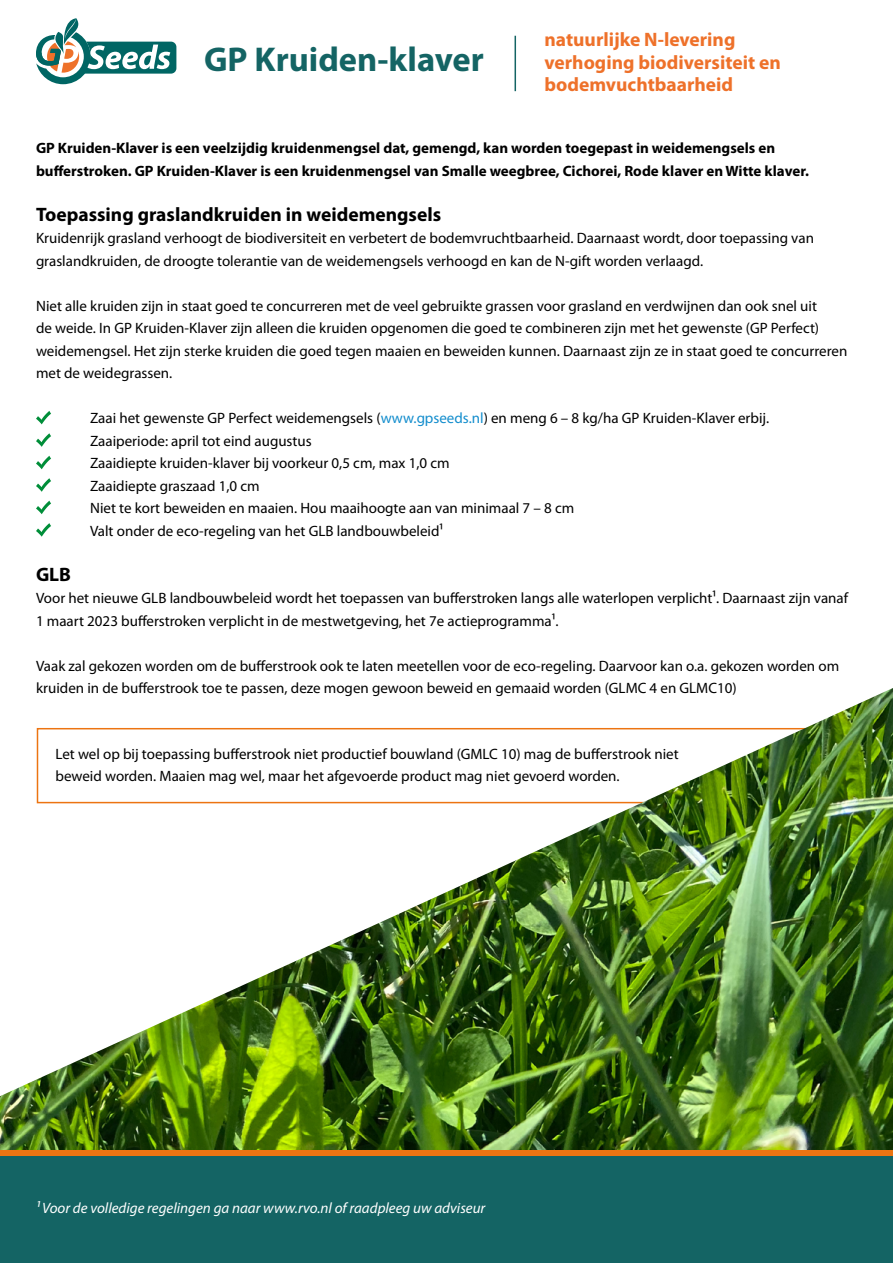
<style>
.page{position:relative;width:893px;height:1263px;background:#fff}
.page>*{position:absolute;margin:0;border:0;box-sizing:border-box;transform-origin:0 0}
.t1{font:700 34.5px "Myriad Pro";color:#146464}
.t2{font:700 19.5px/22.5px "Myriad Pro";color:#ee712a}
.t3{font:700 19.5px "Myriad Pro";color:#000}
.t4{font:15px/22.5px "Myriad Pro";color:#000}
.t5{font:700 15px/22.5px "Myriad Pro";color:#000}
.t6{font:italic 15px "Myriad Pro";color:#fff}
.s1{color:#138dcd}
</style>
<div class="page">
<img style="left:0;top:688px;width:893px;height:462px">
<div style="left:0;top:1150px;width:893px;height:113px;background:#146464"></div>
<div style="left:0;top:1150px;width:893px;height:6px;background:#ec7411"></div>
<svg style="left:36px;top:18px;width:140px;height:66px"></svg>
<svg style="left:36px;top:411px;width:15px;height:13px"></svg>
<svg style="left:36px;top:456px;width:15px;height:13px"></svg>
<svg style="left:36px;top:501px;width:15px;height:13px"></svg>
<svg style="left:36px;top:523px;width:15px;height:14px"></svg>
<svg style="left:36px;top:433px;width:15px;height:14px"></svg>
<svg style="left:36px;top:478px;width:15px;height:14px"></svg>
<hr style="left:514px;top:36px;width:2px;height:55px;background:#146464">
<h1 class="t1" style="left:204px;top:37px;width:281px">GP Kruiden-klaver</h1>
<h2 class="t2" style="left:544px;top:28px;width:238px">natuurlijke N-levering verhoging biodiversiteit en bodemvuchtbaarheid</h2>
<p class="t5" style="left:36px;top:136px;width:774px">GP Kruiden-Klaver is een veelzijdig kruidenmengsel dat, gemengd, kan worden toegepast in weidemengsels en bufferstroken. GP Kruiden-Klaver is een kruidenmengsel van Smalle weegbree, Cichorei, Rode klaver en Witte klaver.</p>
<h2 class="t3" style="left:36px;top:201px;width:407px">Toepassing graslandkruiden in weidemengsels</h2>
<p class="t4" style="left:36px;top:227px;width:779px">Kruidenrijk grasland verhoogt de biodiversiteit en verbetert de bodemvruchtbaarheid. Daarnaast wordt, door toepassing van graslandkruiden, de droogte tolerantie van de weidemengsels verhoogd en kan de N-gift worden verlaagd.</p>
<p class="t4" style="left:36px;top:294px;width:813px">Niet alle kruiden zijn in staat goed te concurreren met de veel gebruikte grassen voor grasland en verdwijnen dan ook snel uit<br>de weide. In GP Kruiden-Klaver zijn alleen die kruiden opgenomen die goed te combineren zijn met het gewenste (GP Perfect) weidemengsel. Het zijn sterke kruiden die goed tegen maaien en beweiden kunnen. Daarnaast zijn ze in staat goed te concurreren met de weidegrassen.</p>
<p class="t4" style="left:90px;top:407px;width:681px">Zaai het gewenste GP Perfect weidemengsels (<span class="s1">www.gpseeds.nl</span>) en meng 6 – 8 kg/ha GP Kruiden-Klaver erbij.<br>Zaaiperiode: april tot eind augustus<br>Zaaidiepte kruiden-klaver bij voorkeur 0,5 cm, max 1,0 cm<br>Zaaidiepte graszaad 1,0 cm<br>Niet te kort beweiden en maaien. Hou maaihoogte aan van minimaal 7 – 8 cm<br>Valt onder de eco-regeling van het GLB landbouwbeleid¹</p>
<h2 class="t3" style="left:36px;top:561px;width:37px">GLB</h2>
<p class="t4" style="left:36px;top:587px;width:814px">Voor het nieuwe GLB landbouwbeleid wordt het toepassen van bufferstroken langs alle waterlopen verplicht¹. Daarnaast zijn vanaf<br>1 maart 2023 bufferstroken verplicht in de mestwetgeving, het 7e actieprogramma¹.</p>
<p class="t4" style="left:36px;top:654px;width:805px">Vaak zal gekozen worden om de bufferstrook ook te laten meetellen voor de eco-regeling. Daarvoor kan o.a. gekozen worden om kruiden in de bufferstrook toe te passen, deze mogen gewoon beweid en gemaaid worden (GLMC 4 en GLMC10)</p>
<p class="t4" style="left:56px;top:742px;width:625px">Let wel op bij toepassing bufferstrook niet productief bouwland (GMLC 10) mag de bufferstrook niet beweid worden. Maaien mag wel, maar het afgevoerde product mag niet gevoerd worden.</p>
<p class="t6" style="left:36px;top:1199px;width:451px">¹ Voor de volledige regelingen ga naar www.rvo.nl of raadpleeg uw adviseur</p>
</div>
